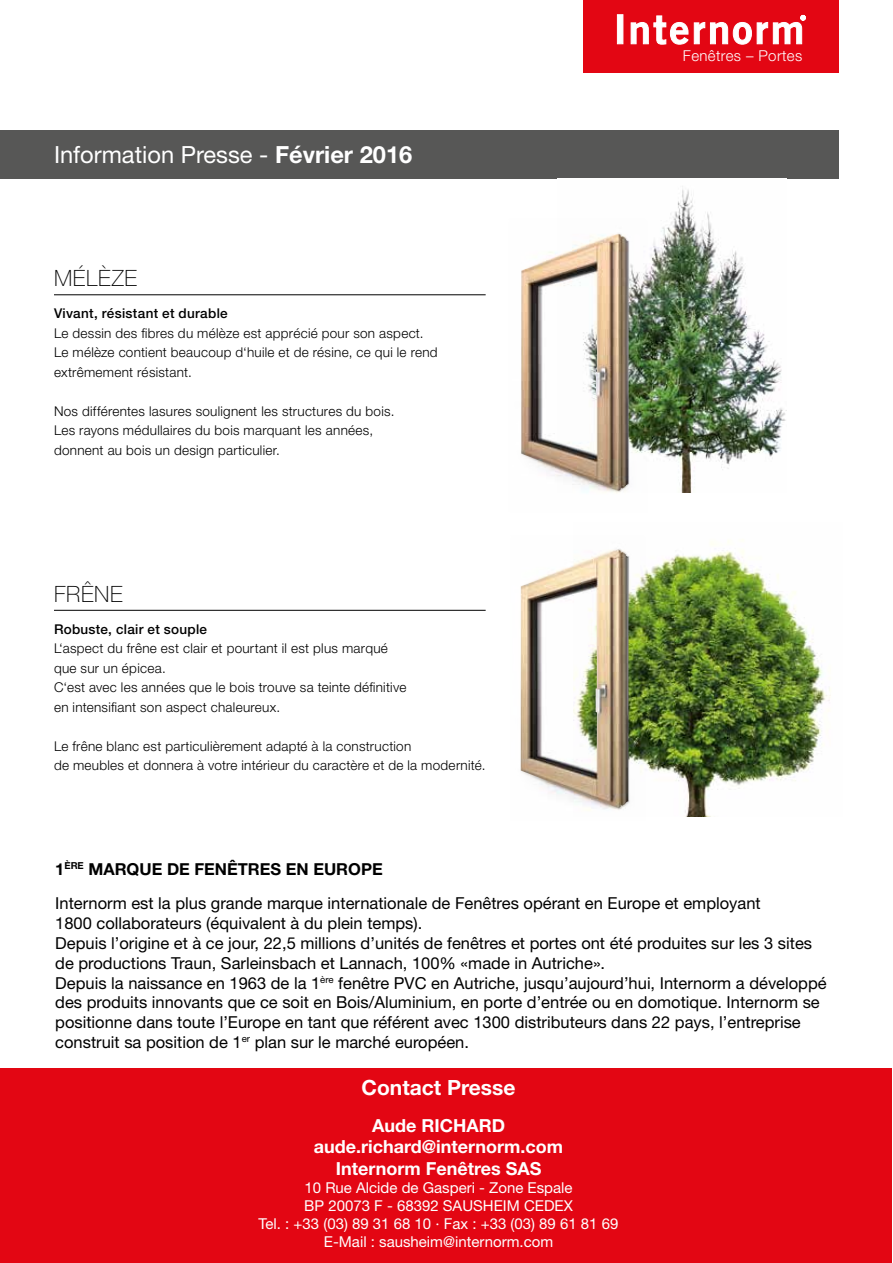
<style>
.page{position:relative;width:893px;height:1263px;background:#fff}
.page>*{position:absolute;margin:0;border:0;box-sizing:border-box;transform-origin:0 0}
.t1{font:23.7px "Helvetica Neue LT Pro";color:#fff}
.t2{font:100 22.5px "Helvetica Neue LT Pro";letter-spacing:.035em;color:#000}
.t3{font:700 21px "Helvetica Neue LT Pro";color:#fff}
.t4{font:700 18px/21.6px "Helvetica Neue LT Pro";color:#fff;text-align:center}
.t5{font:16.5px/19.8px "Helvetica Neue LT Pro";color:#000}
.t6{font:15px/18px "Helvetica Neue LT Pro";color:#fff;text-align:center}
.t7{font:300 15px "Helvetica Neue LT Pro";letter-spacing:.025em;color:#fff}
.t8{font:300 13.5px/19.5px "Helvetica Neue LT Pro";letter-spacing:.02em;color:#000}
.t9{font:500 13.5px "Helvetica Neue LT Pro";letter-spacing:.02em;color:#000}
.s1{font-weight:700}
</style>
<div class="page">
<div style="left:1px;top:130px;width:838px;height:49px;background:#575756"></div>
<div style="left:584px;top:0;width:255px;height:73px;background:#e30613"></div>
<div style="left:617px;top:14px;width:6px;height:30px;background:#fff"></div>
<svg style="left:631px;top:15px;width:175px;height:30px"></svg>
<div style="left:1px;top:1068px;width:891px;height:194px;background:#e30613"></div>
<hr style="left:54px;top:295px;width:432px;height:1px;background:#000">
<img style="left:650px;top:186px;width:136px;height:306px">
<img style="left:586px;top:233px;width:64px;height:260px">
<img style="left:521px;top:234px;width:108px;height:257px">
<hr style="left:54px;top:610px;width:432px;height:1px;background:#000">
<img style="left:647px;top:540px;width:184px;height:276px">
<img style="left:520px;top:556px;width:127px;height:255px">
<img style="left:521px;top:549px;width:107px;height:259px">
<h1 class="t1" style="left:54px;top:140px;width:360px">Information Presse - <span class="s1">Février 2016</span></h1>
<h2 class="t2" style="left:54px;top:265px;width:85px">MÉLÈZE</h2>
<p class="t9" style="left:54px;top:305px;width:175px">Vivant, résistant et durable</p>
<p class="t8" style="left:54px;top:323px;width:385px">Le dessin des fibres du mélèze est apprécié pour son aspect.<br>Le mélèze contient beaucoup d‘huile et de résine, ce qui le rend extrêmement résistant.</p>
<p class="t8" style="left:54px;top:401px;width:342px">Nos différentes lasures soulignent les structures du bois.<br>Les rayons médullaires du bois marquant les années, donnent au bois un design particulier.</p>
<h2 class="t2" style="left:54px;top:580px;width:70px">FRÊNE</h2>
<p class="t9" style="left:54px;top:621px;width:155px">Robuste, clair et souple</p>
<p class="t8" style="left:54px;top:638px;width:354px">L‘aspect du frêne est clair et pourtant il est plus marqué que sur un épicea.<br>C‘est avec les années que le bois trouve sa teinte définitive en intensifiant son aspect chaleureux.</p>
<p class="t8" style="left:54px;top:736px;width:433px">Le frêne blanc est particulièrement adapté à la construction<br>de meubles et donnera à votre intérieur du caractère et de la modernité.</p>
<p class="t7" style="left:683px;top:46px;width:121px">Fenêtres – Portes</p>
<p class="t5" style="left:55px;top:851px;width:707px;line-height:34.8px"><span class="s1">1</span><sup>ÈRE</sup> <span class="s1">MARQUE DE FENÊTRES EN EUROPE<br></span>Internorm est la plus grande marque internationale de Fenêtres opérant en Europe et employant</p>
<p class="t5" style="left:55px;top:913px;width:773px">1800 collaborateurs (équivalent à du plein temps).<br>Depuis l’origine et à ce jour, 22,5 millions d’unités de fenêtres et portes ont été produites sur les 3 sites de productions Traun, Sarleinsbach et Lannach, 100% «made in Autriche».<br>Depuis la naissance en 1963 de la 1<sup>ère</sup> fenêtre PVC en Autriche, jusqu’aujourd’hui, Internorm a développé des produits innovants que ce soit en Bois/Aluminium, en porte d’entrée ou en domotique. Internorm se positionne dans toute l’Europe en tant que référent avec 1300 distributeurs dans 22 pays, l’entreprise construit sa position de 1<sup>er</sup> plan sur le marché européen.</p>
<p class="t3" style="left:362px;top:1074px;width:156px">Contact Presse</p>
<p class="t4" style="left:314px;top:1114px;width:251px">Aude RICHARD aude.richard@internorm.com<br>Internorm Fenêtres SAS</p>
<p class="t6" style="left:259px;top:1178px;width:361px">10 Rue Alcide de Gasperi - Zone Espale<br>BP 20073 F - 68392 SAUSHEIM CEDEX<br>Tel. : +33 (03) 89 31 68 10 · Fax : +33 (03) 89 61 81 69<br>E-Mail : sausheim@internorm.com</p>
</div>
